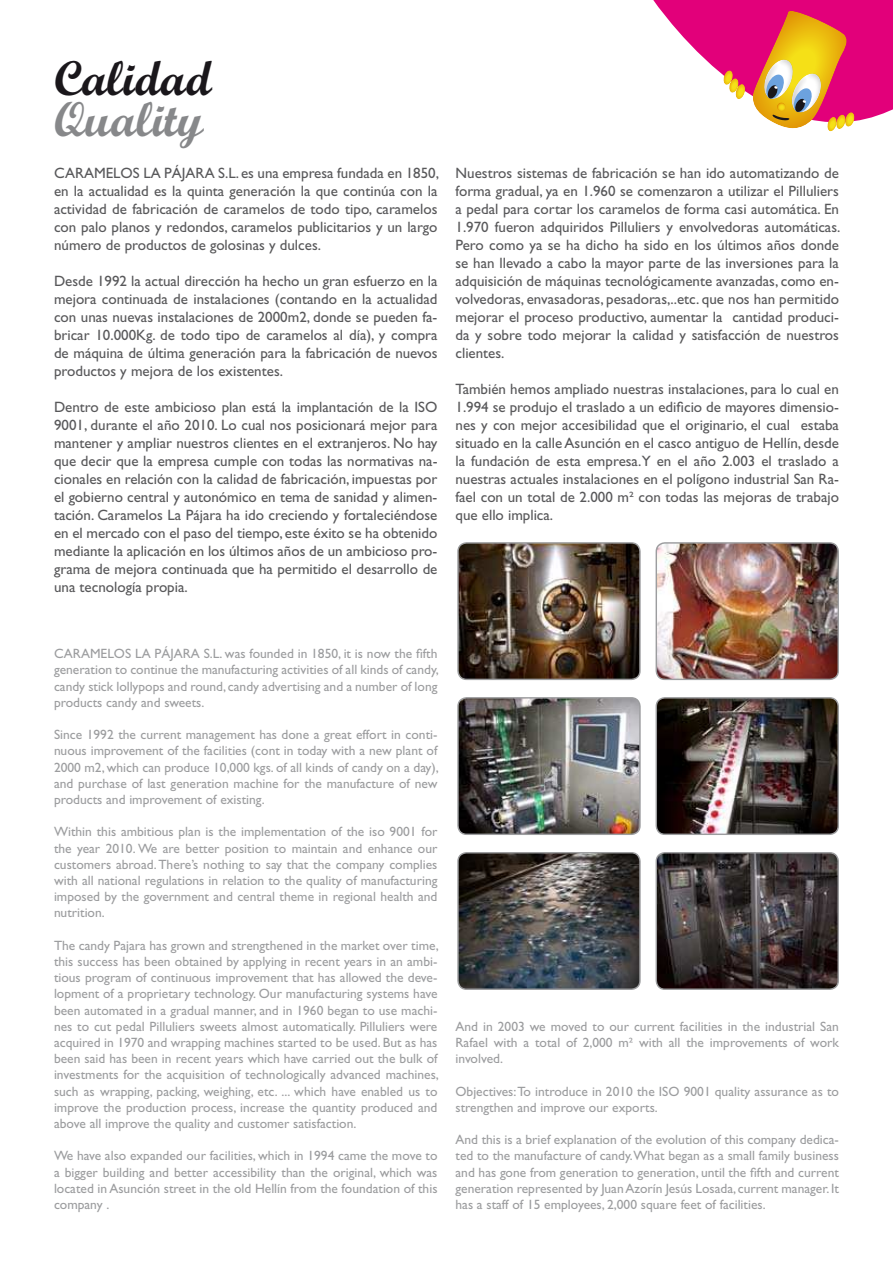
<style>
.page{position:relative;width:893px;height:1263px;background:#fff}
.page>*{position:absolute;margin:0;border:0;box-sizing:border-box;transform-origin:0 0}
.t1{font:700 49.2px "Script";color:#1a171b}
.t2{font:700 49.2px "Script";color:#87888a}
.t3{font:15px/18px "Gill Sans";color:#58585a;text-align:justify}
.t4{font:13.5px/16.2px "Gill Sans";color:#9c9d9f;text-align:justify}
</style>
<div class="page">
<svg style="left:653px;top:0;width:240px;height:132px"></svg>
<img style="left:656px;top:698px;width:182px;height:136px">
<div style="left:656px;top:697px;width:183px;height:138px;border:1px solid #9c9d9f;border-radius:9px"></div>
<img style="left:459px;top:699px;width:180px;height:134px">
<div style="left:457px;top:697px;width:184px;height:138px;border:1px solid #9c9d9f;border-radius:9px"></div>
<img style="left:656px;top:853px;width:182px;height:136px">
<div style="left:656px;top:852px;width:183px;height:138px;border:1px solid #9c9d9f;border-radius:9px"></div>
<img style="left:459px;top:854px;width:180px;height:134px">
<div style="left:457px;top:852px;width:184px;height:138px;border:1px solid #9c9d9f;border-radius:9px"></div>
<img style="left:656px;top:543px;width:182px;height:136px">
<div style="left:656px;top:542px;width:183px;height:138px;border:1px solid #9c9d9f;border-radius:9px"></div>
<img style="left:459px;top:544px;width:180px;height:135px">
<div style="left:457px;top:542px;width:184px;height:138px;border:1px solid #9c9d9f;border-radius:9px"></div>
<h1 class="t1" style="left:54px;top:61px;width:159px">Calidad</h1>
<h1 class="t2" style="left:54px;top:102px;width:151px">Quality</h1>
<p class="t3" style="left:54px;top:164px;width:387px">CARAMELOS LA PÁJARA S.L. es una empresa fundada en 1850, en la actualidad es la quinta generación la que continúa con la actividad de fabricación de caramelos de todo tipo, caramelos con palo planos y redondos, caramelos publicitarios y un largo número de productos de golosinas y dulces.</p>
<p class="t3" style="left:54px;top:272px;width:385px">Desde 1992 la actual dirección ha hecho un gran esfuerzo en la mejora continuada de instalaciones (contando en la actualidad con unas nuevas instalaciones de 2000m2, donde se pueden fa&shy;bricar 10.000Kg. de todo tipo de caramelos al día), y compra de máquina de última generación para la fabricación de nuevos productos y mejora de los existentes.</p>
<p class="t3" style="left:54px;top:398px;width:385px">Dentro de este ambicioso plan está la implantación de la ISO 9001, durante el año 2010. Lo cual nos posicionará mejor para mantener y ampliar nuestros clientes en el extranjeros. No hay que decir que la empresa cumple con todas las normativas na&shy;cionales en relación con la calidad de fabricación, impuestas por el gobierno central y autonómico en tema de sanidad y alimen&shy;tación. Caramelos La Pájara ha ido creciendo y fortaleciéndose en el mercado con el paso del tiempo, este éxito se ha obtenido mediante la aplicación en los últimos años de un ambicioso pro&shy;grama de mejora continuada que ha permitido el desarrollo de una tecnología propia.</p>
<p class="t3" style="left:455px;top:164px;width:386px">Nuestros sistemas de fabricación se han ido automatizando de forma gradual, ya en 1.960 se comenzaron a utilizar el Pilluliers a pedal para cortar los caramelos de forma casi automática. En 1.970 fueron adquiridos Pilluliers y envolvedoras automáticas.<br>Pero como ya se ha dicho ha sido en los últimos años donde se han llevado a cabo la mayor parte de las inversiones para la adquisición de máquinas tecnológicamente avanzadas, como en&shy;volvedoras, envasadoras, pesadoras,..etc. que nos han permitido mejorar el proceso productivo, aumentar la cantidad produci&shy;da y sobre todo mejorar la calidad y satisfacción de nuestros clientes.</p>
<p class="t3" style="left:455px;top:380px;width:385px">También hemos ampliado nuestras instalaciones, para lo cual en 1.994 se produjo el traslado a un edificio de mayores dimensio&shy;nes y con mejor accesibilidad que el originario, el cual estaba situado en la calle Asunción en el casco antiguo de Hellín, desde la fundación de esta empresa.Y en el año 2.003 el traslado a nuestras actuales instalaciones en el polígono industrial San Ra&shy;fael con un total de 2.000 m² con todas las mejoras de trabajo que ello implica.</p>
<p class="t4" style="left:54px;top:646px;width:386px">CARAMELOS LA PÁJARA S.L. was founded in 1850, it is now the fifth generation to continue the manufacturing activities of all kinds of candy, candy stick lollypops and round, candy advertising and a number of long products candy and sweets.</p>
<p class="t4" style="left:54px;top:727px;width:386px">Since 1992 the current management has done a great effort in conti&shy;nuous improvement of the facilities (cont in today with a new plant of 2000 m2, which can produce 10,000 kgs. of all kinds of candy on a day), and purchase of last generation machine for the manufacture of new products and improvement of existing.</p>
<p class="t4" style="left:54px;top:824px;width:385px">Within this ambitious plan is the implementation of the iso 9001 for the year 2010. We are better position to maintain and enhance our customers abroad. There’s nothing to say that the company complies with all national regulations in relation to the quality of manufacturing imposed by the government and central theme in regional health and nutrition.</p>
<p class="t4" style="left:54px;top:937px;width:386px">The candy Pajara has grown and strengthened in the market over time, this success has been obtained by applying in recent years in an ambi&shy;tious program of continuous improvement that has allowed the deve&shy;lopment of a proprietary technology. Our manufacturing systems have been automated in a gradual manner, and in 1960 began to use machi&shy;nes to cut pedal Pilluliers sweets almost automatically. Pilluliers were acquired in 1970 and wrapping machines started to be used. But as has been said has been in recent years which have carried out the bulk of investments for the acquisition of technologically advanced machines, such as wrapping, packing, weighing, etc. ... which have enabled us to improve the production process, increase the quantity produced and above all improve the quality and customer satisfaction.</p>
<p class="t4" style="left:54px;top:1148px;width:385px">We have also expanded our facilities, which in 1994 came the move to a bigger building and better accessibility than the original, which was located in Asunción street in the old Hellín from the foundation of this company .</p>
<p class="t4" style="left:455px;top:1018px;width:385px">And in 2003 we moved to our current facilities in the industrial San Rafael with a total of 2,000 m² with all the improvements of work involved.</p>
<p class="t4" style="left:455px;top:1083px;width:385px">Objectives: To introduce in 2010 the ISO 9001 quality assurance as to strengthen and improve our exports.</p>
<p class="t4" style="left:455px;top:1132px;width:385px">And this is a brief explanation of the evolution of this company dedica&shy;ted to the manufacture of candy.What began as a small family business and has gone from generation to generation, until the fifth and current generation represented by Juan Azorín Jesús Losada, current manager. It has a staff of 15 employees, 2,000 square feet of facilities.</p>
</div>
